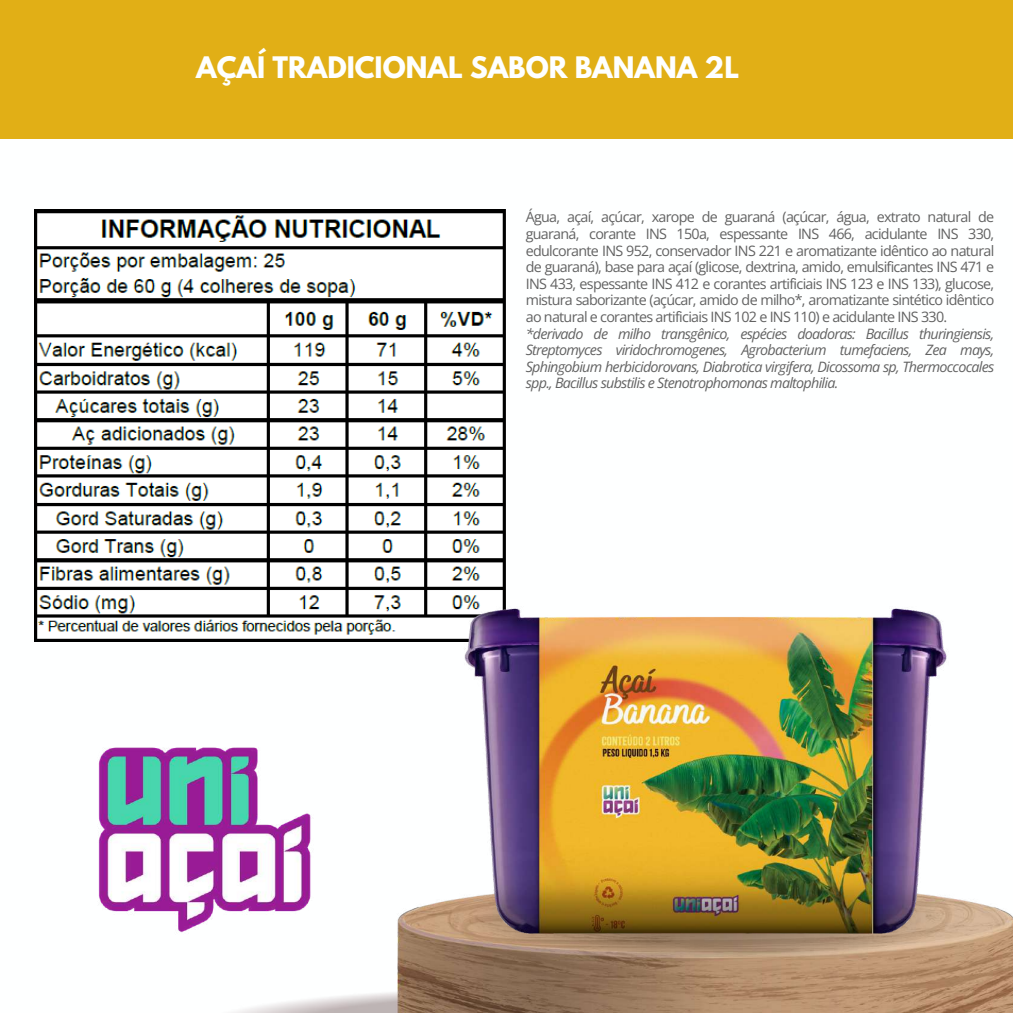
<style>
.page{position:relative;width:1013px;height:1013px;background:#fff}
.page>*{position:absolute;margin:0;border:0;box-sizing:border-box;transform-origin:0 0}
.t1{font:700 26.25px "League Spartan";color:#feffff}
.t2{font:14.25px/16.6px "Open Sans";letter-spacing:-.05em;color:#626262;text-align:justify}
.t3{font:italic 14.25px/16.6px "Open Sans";letter-spacing:-.05em;color:#626262;text-align:justify}
</style>
<div class="page">
<img style="left:479px;top:978px;width:533px;height:34px">
<img style="left:34px;top:564px;width:445px;height:448px">
<div style="left:0;top:0;width:1012px;height:139px;background:#e1af16"></div>
<img style="left:35px;top:209px;width:471px;height:432px">
<img style="left:326px;top:472px;width:686px;height:506px">
<h1 class="t1" style="left:196px;top:55px;width:544px">AÇAÍ TRADICIONAL SABOR BANANA 2L</h1>
<p class="t2" style="left:526px;top:208px;width:470px">Água, açaí, açúcar, xarope de guaraná (açúcar, água, extrato natural de guaraná, corante INS 150a, espessante INS 466, acidulante INS 330, edulcorante INS 952, conservador INS 221 e aromatizante idêntico ao natural de guaraná), base para açaí (glicose, dextrina, amido, emulsificantes INS 471 e INS 433, espessante INS 412 e corantes artificiais INS 123 e INS 133), glucose, mistura saborizante (açúcar, amido de milho*, aromatizante sintético idêntico ao natural e corantes artificiais INS 102 e INS 110) e acidulante INS 330.</p>
<p class="t3" style="left:526px;top:325px;width:470px">*derivado de milho transgênico, espécies doadoras: Bacillus thuringiensis, Streptomyces viridochromogenes, Agrobacterium tumefaciens, Zea mays, Sphingobium herbicidorovans, Diabrotica virgifera, Dicossoma sp, Thermoccocales spp., Bacillus substilis e Stenotrophomonas maltophilia.</p>
</div>
